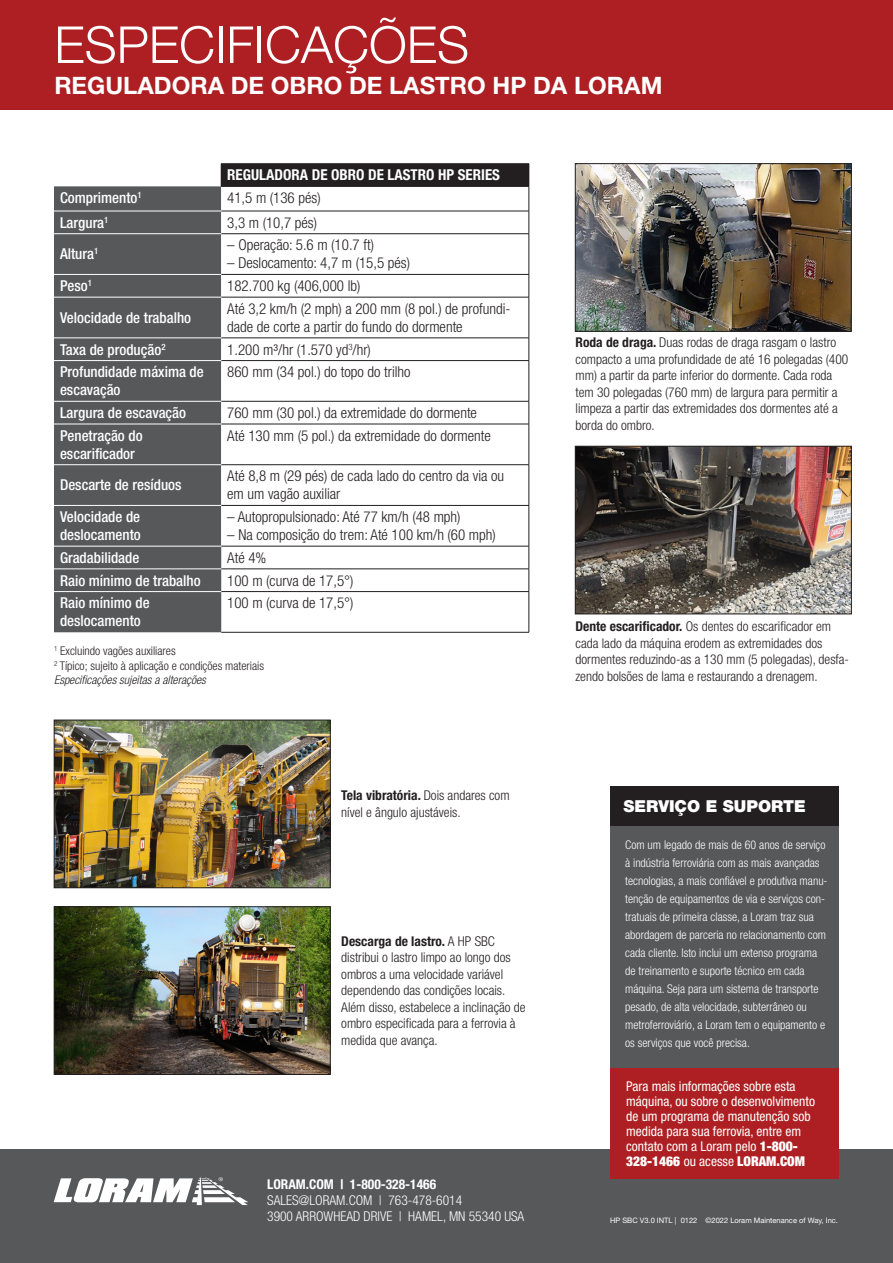
<style>
.page{position:relative;width:893px;height:1263px;background:#fff}
.page>*{position:absolute;margin:0;border:0;box-sizing:border-box;transform-origin:0 0}
.t1{font:300 51px "Helvetica Neue LT Std";color:#fff}
.t2{font:700 24px "Helvetica Neue LT Std";color:#fff}
.t3{font:900 16.5px "Helvetica Neue LT Std";color:#fff}
.t4{font:300 condensed 15px/18px "Helvetica Neue LT Std";color:#231f20}
.t5{font:500 condensed 15px/18px "Helvetica Neue LT Std";color:#fff}
.t6{font:700 condensed 15px "Helvetica Neue LT Std";color:#fff}
.t7{font:300 condensed 13.5px/16.5px "Helvetica Neue LT Std";color:#231f20}
.t8{font:condensed 13.5px/15px "Helvetica Neue LT Std";color:#fff}
.t9{font:300 condensed 13.5px "Helvetica Neue LT Std";color:#fff}
.t10{font:700 condensed 13.5px "Helvetica Neue LT Std";color:#fff}
.t11{font:300 condensed 12px/18px "Helvetica Neue LT Std";color:#fff}
.t12{font:300 condensed 12px "Helvetica Neue LT Std";color:#231f20}
.t13{font:italic 300 condensed 12px "Helvetica Neue LT Std";color:#231f20}
.t14{font:7.5px "Helvetica Neue LT Std";color:#fff}
.s1{font-weight:700}
.s2{font-weight:900}
</style>
<div class="page">
<div style="left:221px;top:164px;width:308px;height:22px;background:#231f20"></div>
<div style="left:54px;top:186px;width:167px;height:446px;background:#57585a"></div>
<svg style="left:221px;top:187px;width:308px;height:359px"></svg>
<hr style="left:221px;top:163px;width:308px;height:1px;background:#231f20">
<hr style="left:221px;top:186px;width:308px;height:1px;background:#231f20">
<hr style="left:221px;top:211px;width:308px;height:1px;background:#231f20">
<svg style="left:529px;top:164px;width:1px;height:70px"></svg>
<hr style="left:221px;top:233px;width:308px;height:1px;background:#231f20">
<hr style="left:529px;top:234px;width:1px;height:40px;background:#231f20">
<hr style="left:221px;top:274px;width:308px;height:1px;background:#231f20">
<svg style="left:529px;top:275px;width:1px;height:22px"></svg>
<hr style="left:221px;top:297px;width:308px;height:1px;background:#231f20">
<hr style="left:529px;top:297px;width:1px;height:41px;background:#231f20">
<hr style="left:221px;top:338px;width:308px;height:1px;background:#231f20">
<svg style="left:529px;top:338px;width:1px;height:22px"></svg>
<hr style="left:221px;top:360px;width:308px;height:1px;background:#231f20">
<hr style="left:529px;top:361px;width:1px;height:40px;background:#231f20">
<hr style="left:221px;top:401px;width:308px;height:1px;background:#231f20">
<svg style="left:529px;top:401px;width:1px;height:23px"></svg>
<hr style="left:221px;top:424px;width:308px;height:1px;background:#231f20">
<hr style="left:529px;top:424px;width:1px;height:40px;background:#231f20">
<hr style="left:221px;top:464px;width:308px;height:1px;background:#231f20">
<hr style="left:529px;top:465px;width:1px;height:40px;background:#231f20">
<hr style="left:221px;top:505px;width:308px;height:1px;background:#231f20">
<hr style="left:529px;top:506px;width:1px;height:40px;background:#231f20">
<hr style="left:221px;top:546px;width:308px;height:1px;background:#231f20">
<hr style="left:221px;top:569px;width:308px;height:1px;background:#231f20">
<svg style="left:529px;top:546px;width:1px;height:45px"></svg>
<hr style="left:221px;top:591px;width:308px;height:1px;background:#231f20">
<hr style="left:529px;top:592px;width:1px;height:40px;background:#231f20">
<hr style="left:221px;top:632px;width:308px;height:1px;background:#231f20">
<hr style="left:54px;top:546px;width:167px;height:1px;background:#fff">
<hr style="left:54px;top:568px;width:167px;height:1px;background:#fff">
<hr style="left:54px;top:591px;width:167px;height:1px;background:#fff">
<hr style="left:54px;top:211px;width:167px;height:1px;background:#fff">
<hr style="left:54px;top:233px;width:167px;height:1px;background:#fff">
<hr style="left:54px;top:274px;width:167px;height:1px;background:#fff">
<hr style="left:54px;top:297px;width:167px;height:1px;background:#fff">
<hr style="left:54px;top:337px;width:167px;height:1px;background:#fff">
<hr style="left:54px;top:360px;width:167px;height:1px;background:#fff">
<hr style="left:54px;top:401px;width:167px;height:1px;background:#fff">
<hr style="left:54px;top:424px;width:167px;height:1px;background:#fff">
<hr style="left:54px;top:464px;width:167px;height:1px;background:#fff">
<hr style="left:54px;top:505px;width:167px;height:1px;background:#fff">
<img style="left:577px;top:448px;width:272px;height:164px">
<div style="left:575px;top:446px;width:276px;height:168px;border:1px solid #231f20"></div>
<img style="left:577px;top:165px;width:272px;height:164px">
<div style="left:575px;top:163px;width:276px;height:168px;border:1px solid #231f20"></div>
<img style="left:56px;top:722px;width:272px;height:164px">
<div style="left:54px;top:720px;width:276px;height:168px;border:1px solid #231f20"></div>
<img style="left:56px;top:908px;width:272px;height:165px">
<div style="left:54px;top:906px;width:276px;height:169px;border:1px solid #231f20"></div>
<div style="left:0;top:1150px;width:893px;height:113px;background:#57585a"></div>
<svg style="left:54px;top:1177px;width:194px;height:28px"></svg>
<div style="left:0;top:0;width:893px;height:109px;background:#ad1f22"></div>
<div style="left:610px;top:826px;width:229px;height:289px;background:#57585a"></div>
<div style="left:610px;top:786px;width:229px;height:40px;background:#231f20"></div>
<div style="left:610px;top:1068px;width:229px;height:111px;background:#ad1f22"></div>
<p class="t1" style="left:54px;top:14px;width:416px">ESPECIFICAÇÕES</p>
<p class="t2" style="left:54px;top:70px;width:610px">REGULADORA DE OBRO DE LASTRO HP DA LORAM</p>
<p class="t6" style="left:227px;top:166px;width:274px">REGULADORA DE OBRO DE LASTRO HP SERIES</p>
<p class="t5" style="left:60px;top:189px;width:83px">Comprimento<sup>1</sup></p>
<p class="t4" style="left:227px;top:189px;width:95px">41,5 m (136 pés)</p>
<p class="t5" style="left:60px;top:213px;width:50px">Largura<sup>1</sup></p>
<p class="t4" style="left:227px;top:213px;width:91px">3,3 m (10,7 pés)</p>
<p class="t5" style="left:60px;top:245px;width:40px">Altura<sup>1</sup></p>
<p class="t4" style="left:227px;top:236px;width:148px">– Operação: 5.6 m (10.7 ft)</p>
<p class="t4" style="left:227px;top:254px;width:184px">– Deslocamento: 4,7 m (15,5 pés)</p>
<p class="t5" style="left:60px;top:277px;width:33px">Peso<sup>1</sup></p>
<p class="t4" style="left:227px;top:277px;width:135px">182.700 kg (406,000 lb)</p>
<p class="t5" style="left:60px;top:308px;width:133px">Velocidade de trabalho</p>
<p class="t4" style="left:227px;top:299px;width:285px">Até 3,2 km/h (2 mph) a 200 mm (8 pol.) de profundi&shy;dade de corte a partir do fundo do dormente</p>
<p class="t5" style="left:60px;top:340px;width:107px">Taxa de produção<sup>2</sup></p>
<p class="t4" style="left:227px;top:340px;width:145px">1.200 m³/hr (1.570 yd<sup>3</sup>/hr)</p>
<p class="t5" style="left:60px;top:363px;width:145px">Profundidade máxima de escavação</p>
<p class="t4" style="left:227px;top:363px;width:185px">860 mm (34 pol.) do topo do trilho</p>
<p class="t5" style="left:60px;top:403px;width:128px">Largura de escavação</p>
<p class="t4" style="left:227px;top:404px;width:251px">760 mm (30 pol.) da extremidade do dormente</p>
<p class="t5" style="left:60px;top:426px;width:84px">Penetração do escarificador</p>
<p class="t4" style="left:227px;top:426px;width:265px">Até 130 mm (5 pol.) da extremidade do dormente</p>
<p class="t5" style="left:60px;top:476px;width:123px">Descarte de resíduos</p>
<p class="t4" style="left:227px;top:467px;width:278px">Até 8,8 m (29 pés) de cada lado do centro da via ou em um vagão auxiliar</p>
<p class="t5" style="left:60px;top:508px;width:82px">Velocidade de deslocamento</p>
<p class="t4" style="left:227px;top:508px;width:235px">– Autopropulsionado: Até 77 km/h (48 mph)</p>
<p class="t4" style="left:227px;top:526px;width:270px">– Na composição do trem: Até 100 km/h (60 mph)</p>
<p class="t5" style="left:60px;top:548px;width:81px">Gradabilidade</p>
<p class="t4" style="left:227px;top:548px;width:41px">Até 4%</p>
<p class="t5" style="left:60px;top:571px;width:142px">Raio mínimo de trabalho</p>
<p class="t4" style="left:227px;top:571px;width:128px">100 m (curva de 17,5°)</p>
<p class="t5" style="left:60px;top:594px;width:91px">Raio mínimo de deslocamento</p>
<p class="t4" style="left:227px;top:594px;width:128px">100 m (curva de 17,5°)</p>
<p class="t12" style="left:54px;top:644px;width:123px"><sup>1</sup> Excluindo vagões auxiliares</p>
<p class="t12" style="left:54px;top:658px;width:212px"><sup>2</sup> Típico; sujeito à aplicação e condições materiais</p>
<p class="t13" style="left:54px;top:673px;width:153px">Especificações sujeitas a alterações</p>
<p class="t7" style="left:341px;top:787px;width:170px"><span class="s1">Tela vibratória.</span> Dois andares com nível e ângulo ajustáveis.</p>
<p class="t7" style="left:341px;top:933px;width:186px"><span class="s1">Descarga de lastro.</span> A HP SBC distribui o lastro limpo ao longo dos ombros a uma velocidade variável dependendo das condições locais.<br>Além disso, estabelece a inclinação de ombro especificada para a ferrovia à medida que avança.</p>
<p class="t10" style="left:267px;top:1175px;width:170px">LORAM.COM | 1-800-328-1466</p>
<p class="t9" style="left:267px;top:1192px;width:197px">SALES@LORAM.COM | 763-478-6014</p>
<p class="t9" style="left:267px;top:1208px;width:259px">3900 ARROWHEAD DRIVE | HAMEL, MN 55340 USA</p>
<p class="t7" style="left:576px;top:334px;width:262px"><span class="s1">Roda de draga.</span> Duas rodas de draga rasgam o lastro</p>
<p class="t7" style="left:576px;top:350px;width:274px">compacto a uma profundidade de até 16 polegadas (400 mm) a partir da parte inferior do dormente. Cada roda tem 30 polegadas (760 mm) de largura para permitir a limpeza a partir das extremidades dos dormentes até a borda do ombro.</p>
<p class="t7" style="left:576px;top:618px;width:275px"><span class="s1">Dente escarificador.</span> Os dentes do escarificador em cada lado da máquina erodem as extremidades dos dormentes reduzindo-as a 130 mm (5 polegadas), desfa&shy;zendo bolsões de lama e restaurando a drenagem.</p>
<p class="t3" style="left:623px;top:796px;width:184px">SERVIÇO E SUPORTE</p>
<p class="t11" style="left:625px;top:836px;width:204px">Com um legado de mais de 60 anos de serviço à indústria ferroviária com as mais avançadas tecnologias, a mais confiável e produtiva manu&shy;tenção de equipamentos de via e serviços con&shy;tratuais de primeira classe, a Loram traz sua abordagem de parceria no relacionamento com cada cliente. Isto inclui um extenso programa de treinamento e suporte técnico em cada máquina. Seja para um sistema de transporte pesado, de alta velocidade, subterrâneo ou metroferroviário, a Loram tem o equipamento e os serviços que você precisa.</p>
<p class="t8" style="left:626px;top:1078px;width:190px">Para mais informações sobre esta máquina, ou sobre o desenvolvimento de um programa de manutenção sob medida para sua ferrovia, entre em contato com a Loram pelo <span class="s2">1-800-<br>328-1466</span> ou acesse <span class="s2">LORAM.COM</span></p>
<p class="t14" style="left:610px;top:1215px;width:229px">HP SBC V3.0 INTL | 0122 ©2022 Loram Maintenance of Way, Inc.</p>
</div>
